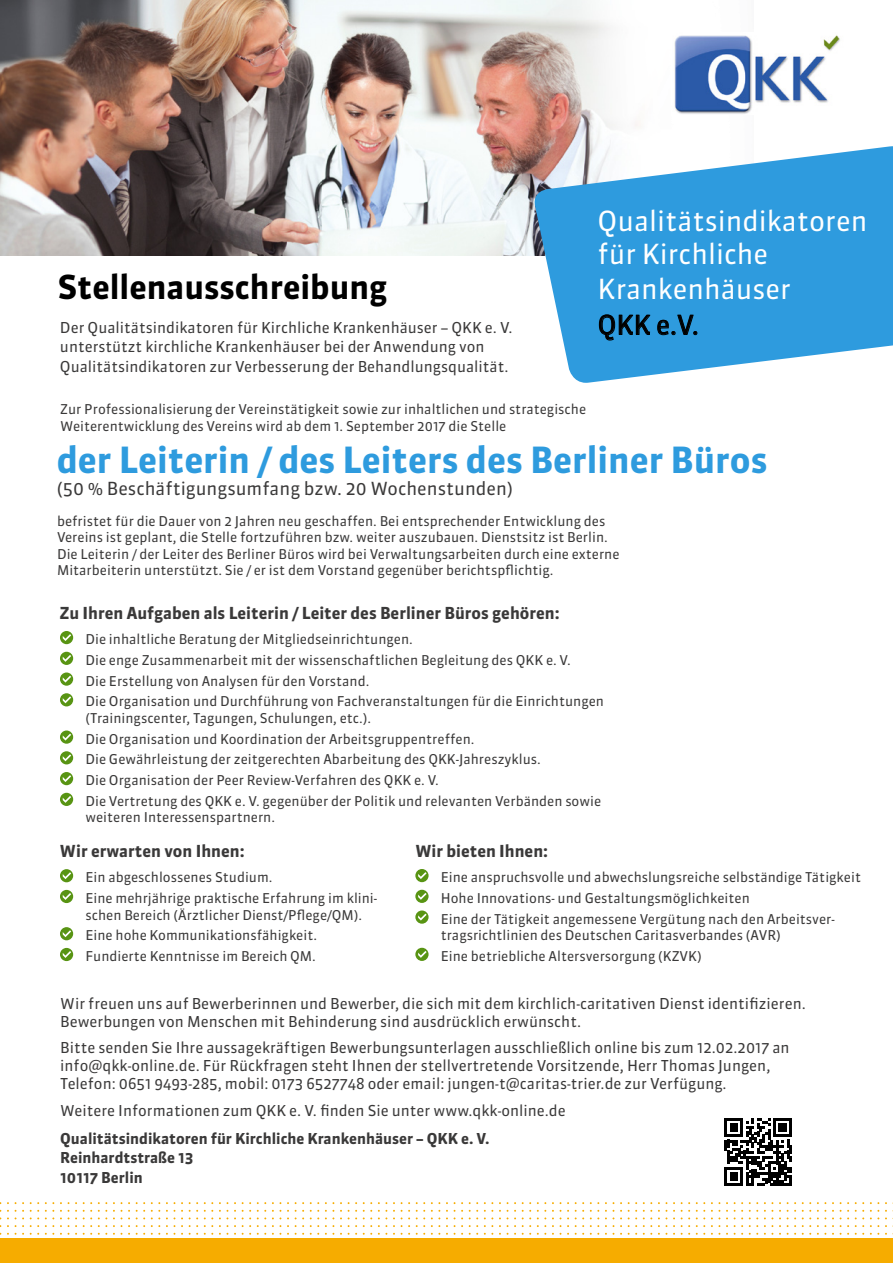
<style>
.page{position:relative;width:893px;height:1263px;background:#fff}
.page>*{position:absolute;margin:0;border:0;box-sizing:border-box;transform-origin:0 0}
.t1{font:700 36px "Sanuk";color:#2e9bde}
.t2{font:700 33px "Sanuk";color:#000}
.t3{font:27.6px/34px "Sanuk";color:#fff}
.t4{font:26.25px "Sanuk";color:#000}
.t5{font:18px "Sanuk";color:#3a3939}
.t6{font:700 16.5px "Sanuk";color:#3a3939}
.t7{font:15px/18px "Sanuk";color:#3a3939}
.t8{font:700 15px/19.5px "Sanuk";color:#3a3939}
.t9{font:13.5px/20.7px "Sanuk";color:#3a3939}
</style>
<div class="page">
<img style="left:0;top:0;width:641px;height:255px">
<svg style="left:534px;top:145px;width:359px;height:238px;fill:#2e9bde"></svg>
<svg style="left:599px;top:314px;width:51px;height:27px"></svg>
<svg style="left:657px;top:315px;width:41px;height:20px"></svg>
<div style="left:0;top:1238px;width:893px;height:25px;background:#f6ac00"></div>
<svg style="left:30px;top:1210px;width:9px;height:9px"></svg>
<svg style="left:45px;top:1210px;width:9px;height:9px"></svg>
<svg style="left:83px;top:1210px;width:9px;height:9px"></svg>
<svg style="left:98px;top:1210px;width:9px;height:9px"></svg>
<svg style="left:136px;top:1210px;width:9px;height:9px"></svg>
<svg style="left:151px;top:1210px;width:9px;height:9px"></svg>
<svg style="left:189px;top:1210px;width:9px;height:9px"></svg>
<svg style="left:204px;top:1210px;width:9px;height:9px"></svg>
<svg style="left:242px;top:1210px;width:9px;height:9px"></svg>
<svg style="left:257px;top:1210px;width:9px;height:9px"></svg>
<svg style="left:272px;top:1210px;width:9px;height:9px"></svg>
<svg style="left:295px;top:1210px;width:9px;height:9px"></svg>
<svg style="left:310px;top:1210px;width:9px;height:9px"></svg>
<svg style="left:325px;top:1210px;width:9px;height:9px"></svg>
<svg style="left:348px;top:1210px;width:9px;height:9px"></svg>
<svg style="left:363px;top:1210px;width:9px;height:9px"></svg>
<svg style="left:378px;top:1210px;width:9px;height:9px"></svg>
<svg style="left:416px;top:1210px;width:9px;height:9px"></svg>
<svg style="left:431px;top:1210px;width:9px;height:9px"></svg>
<svg style="left:469px;top:1210px;width:9px;height:9px"></svg>
<svg style="left:484px;top:1210px;width:9px;height:9px"></svg>
<svg style="left:522px;top:1210px;width:9px;height:9px"></svg>
<svg style="left:537px;top:1210px;width:9px;height:9px"></svg>
<svg style="left:575px;top:1210px;width:9px;height:9px"></svg>
<svg style="left:590px;top:1210px;width:9px;height:9px"></svg>
<svg style="left:605px;top:1210px;width:9px;height:9px"></svg>
<svg style="left:628px;top:1210px;width:9px;height:9px"></svg>
<svg style="left:643px;top:1210px;width:9px;height:9px"></svg>
<svg style="left:658px;top:1210px;width:9px;height:9px"></svg>
<svg style="left:681px;top:1210px;width:9px;height:9px"></svg>
<svg style="left:696px;top:1210px;width:9px;height:9px"></svg>
<svg style="left:711px;top:1210px;width:9px;height:9px"></svg>
<svg style="left:734px;top:1210px;width:9px;height:9px"></svg>
<svg style="left:749px;top:1210px;width:9px;height:9px"></svg>
<svg style="left:764px;top:1210px;width:9px;height:9px"></svg>
<svg style="left:802px;top:1210px;width:9px;height:9px"></svg>
<svg style="left:817px;top:1210px;width:9px;height:9px"></svg>
<svg style="left:855px;top:1210px;width:9px;height:9px"></svg>
<svg style="left:870px;top:1210px;width:9px;height:9px"></svg>
<img style="left:674px;top:35px;width:166px;height:79px">
<svg style="left:724px;top:1118px;width:68px;height:68px"></svg>
<svg style="left:60px;top:869px;width:13px;height:13px"></svg>
<svg style="left:63px;top:872px;width:8px;height:7px"></svg>
<svg style="left:60px;top:890px;width:13px;height:13px"></svg>
<svg style="left:63px;top:893px;width:8px;height:7px"></svg>
<svg style="left:60px;top:927px;width:13px;height:13px"></svg>
<svg style="left:63px;top:930px;width:8px;height:7px"></svg>
<svg style="left:60px;top:948px;width:13px;height:13px"></svg>
<svg style="left:63px;top:951px;width:8px;height:7px"></svg>
<svg style="left:415px;top:869px;width:14px;height:13px"></svg>
<svg style="left:418px;top:872px;width:9px;height:7px"></svg>
<svg style="left:415px;top:890px;width:14px;height:13px"></svg>
<svg style="left:418px;top:893px;width:9px;height:7px"></svg>
<svg style="left:415px;top:910px;width:14px;height:14px"></svg>
<svg style="left:418px;top:914px;width:9px;height:6px"></svg>
<svg style="left:415px;top:948px;width:14px;height:13px"></svg>
<svg style="left:418px;top:951px;width:9px;height:7px"></svg>
<svg style="left:60px;top:631px;width:13px;height:13px"></svg>
<svg style="left:63px;top:634px;width:8px;height:7px"></svg>
<svg style="left:60px;top:652px;width:13px;height:13px"></svg>
<svg style="left:63px;top:655px;width:8px;height:7px"></svg>
<svg style="left:60px;top:672px;width:13px;height:14px"></svg>
<svg style="left:63px;top:676px;width:8px;height:6px"></svg>
<svg style="left:60px;top:693px;width:13px;height:13px"></svg>
<svg style="left:63px;top:696px;width:8px;height:7px"></svg>
<svg style="left:60px;top:730px;width:13px;height:14px"></svg>
<svg style="left:63px;top:734px;width:8px;height:6px"></svg>
<svg style="left:60px;top:751px;width:13px;height:13px"></svg>
<svg style="left:63px;top:754px;width:8px;height:7px"></svg>
<svg style="left:60px;top:772px;width:13px;height:13px"></svg>
<svg style="left:63px;top:775px;width:8px;height:7px"></svg>
<svg style="left:60px;top:793px;width:13px;height:13px"></svg>
<svg style="left:63px;top:796px;width:8px;height:7px"></svg>
<h2 class="t2" style="left:58px;top:267px;width:331px">Stellenausschreibung</h2>
<p class="t7" style="left:60px;top:318px;width:454px;line-height:19.5px">Der Qualitätsindikatoren für Kirchliche Krankenhäuser – QKK e. V. unterstützt kirchliche Krankenhäuser bei der Anwendung von<br>Qualitätsindikatoren zur Verbesserung der Behandlungsqualität.</p>
<p class="t9" style="left:60px;top:401px;width:527px;line-height:16.5px">Zur Professionalisierung der Vereinstätigkeit sowie zur inhaltlichen und strategische<br>Weiterentwicklung des Vereins wird ab dem 1. September 2017 die Stelle</p>
<h3 class="t3" style="left:598px;top:204px;width:271px">Qualitätsindikatoren für Kirchliche<br>Krankenhäuser</h3>
<h3 class="t4" style="left:598px;top:309px;width:103px">QKK e.V.</h3>
<h1 class="t1" style="left:57px;top:439px;width:712px">der Leiterin / des Leiters des Berliner Büros</h1>
<h3 class="t5" style="left:57px;top:478px;width:458px">(50 % Beschäftigungsumfang bzw. 20 Wochenstunden)</h3>
<p class="t9" style="left:57px;top:513px;width:564px;line-height:16.5px">befristet für die Dauer von 2 Jahren neu geschaffen. Bei entsprechender Entwicklung des Vereins ist geplant, die Stelle fortzuführen bzw. weiter auszubauen. Dienstsitz ist Berlin.<br>Die Leiterin / der Leiter des Berliner Büros wird bei Verwaltungsarbeiten durch eine externe Mitarbeiterin unterstützt. Sie / er ist dem Vorstand gegenüber berichtspflichtig.</p>
<p class="t6" style="left:60px;top:603px;width:501px">Zu Ihren Aufgaben als Leiterin / Leiter des Berliner Büros gehören:</p>
<p class="t9" style="left:85px;top:629px;width:520px">Die inhaltliche Beratung der Mitgliedseinrichtungen.<br>Die enge Zusammenarbeit mit der wissenschaftlichen Begleitung des QKK e. V.<br>Die Erstellung von Analysen für den Vorstand.<br>Die Organisation und Durchführung von Fachveranstaltungen für die Einrichtungen</p>
<p class="t9" style="left:85px;top:708px;width:517px">(Trainingscenter, Tagungen, Schulungen, etc.).<br>Die Organisation und Koordination der Arbeitsgruppentreffen.<br>Die Gewährleistung der zeitgerechten Abarbeitung des QKK-Jahreszyklus.<br>Die Organisation der Peer Review-Verfahren des QKK e. V.<br>Die Vertretung des QKK e. V. gegenüber der Politik und relevanten Verbänden sowie</p>
<p class="t9" style="left:85px;top:807px;width:191px">weiteren Interessenspartnern.</p>
<p class="t6" style="left:60px;top:841px;width:186px">Wir erwarten von Ihnen:</p>
<p class="t9" style="left:85px;top:867px;width:293px">Ein abgeschlossenes Studium.<br>Eine mehrjährige praktische Erfahrung im klini-</p>
<p class="t9" style="left:85px;top:904px;width:278px">schen Bereich (Ärztlicher Dienst/Pflege/QM).<br>Eine hohe Kommunikationsfähigkeit.<br>Fundierte Kenntnisse im Bereich QM.</p>
<p class="t6" style="left:415px;top:841px;width:134px">Wir bieten Ihnen:</p>
<p class="t9" style="left:441px;top:867px;width:422px">Eine anspruchsvolle und abwechslungsreiche selbständige Tätigkeit<br>Hohe Innovations- und Gestaltungsmöglichkeiten<br>Eine der Tätigkeit angemessene Vergütung nach den Arbeitsver-</p>
<p class="t9" style="left:441px;top:925px;width:341px">tragsrichtlinien des Deutschen Caritasverbandes (AVR)<br>Eine betriebliche Altersversorgung (KZVK)</p>
<p class="t7" style="left:60px;top:994px;width:747px">Wir freuen uns auf Bewerberinnen und Bewerber, die sich mit dem kirchlich-caritativen Dienst identifizieren.<br>Bewerbungen von Menschen mit Behinderung sind ausdrücklich erwünscht.</p>
<p class="t7" style="left:60px;top:1039px;width:731px">Bitte senden Sie Ihre aussagekräftigen Bewerbungsunterlagen ausschließlich online bis zum 12.02.2017 an info@qkk-online.de. Für Rückfragen steht Ihnen der stellvertretende Vorsitzende, Herr Thomas Jungen,<br>Telefon: 0651 9493-285, mobil: 0173 6527748 oder email: jungen-t@caritas-trier.de zur Verfügung.</p>
<p class="t7" style="left:60px;top:1101px;width:507px">Weitere Informationen zum QKK e. V. finden Sie unter www.qkk-online.de</p>
<p class="t8" style="left:60px;top:1128px;width:431px">Qualitätsindikatoren für Kirchliche Krankenhäuser – QKK e. V.<br>Reinhardtstraße 13<br>10117 Berlin</p>
</div>
